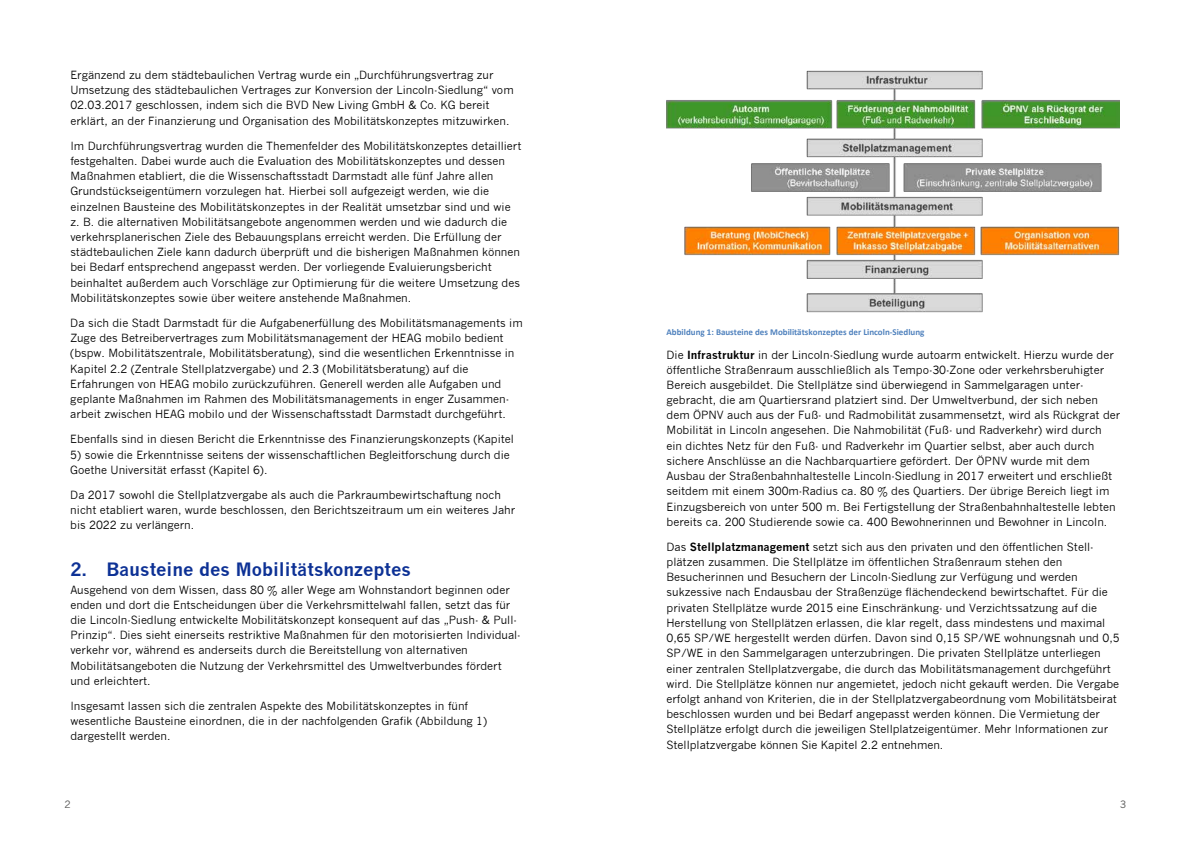
<style>
.page{position:relative;width:1191px;height:842px;background:#fff}
.page>*{position:absolute;margin:0;border:0;box-sizing:border-box;transform-origin:0 0}
.t1{font:700 18px "News Gothic";color:#0d3195}
.t2{font:11px/15.2px "News Gothic";color:#000}
.t3{font:10px "News Gothic MT Std";color:#575756}
.t4{font:700 9px "Calibri";letter-spacing:-.005em;color:#4f81bd}
.s1{font-weight:700}
</style>
<div class="page">
<img style="left:666px;top:70px;width:453px;height:243px">
<p class="t2" style="left:70px;top:67px;width:445px">Ergänzend zu dem städtebaulichen Vertrag wurde ein „Durchführungsvertrag zur Umsetzung des städtebaulichen Vertrages zur Konversion der Lincoln-Siedlung“ vom 02.03.2017 geschlossen, indem sich die BVD New Living GmbH &amp; Co. KG bereit erklärt, an der Finanzierung und Organisation des Mobilitätskonzeptes mitzuwirken.</p>
<p class="t2" style="left:70px;top:138px;width:452px">Im Durchführungsvertrag wurden die Themenfelder des Mobilitätskonzeptes detailliert festgehalten. Dabei wurde auch die Evaluation des Mobilitätskonzeptes und dessen Maßnahmen etabliert, die die Wissenschaftsstadt Darmstadt alle fünf Jahre allen Grundstückseigentümern vorzulegen hat. Hierbei soll aufgezeigt werden, wie die einzelnen Bausteine des Mobilitätskonzeptes in der Realität umsetzbar sind und wie z. B. die alternativen Mobilitätsangebote angenommen werden und wie dadurch die verkehrsplanerischen Ziele des Bebauungsplans erreicht werden. Die Erfüllung der städtebaulichen Ziele kann dadurch überprüft und die bisherigen Maßnahmen können bei Bedarf entsprechend angepasst werden. Der vorliegende Evaluierungsbericht beinhaltet außerdem auch Vorschläge zur Optimierung für die weitere Umsetzung des Mobilitätskonzeptes sowie über weitere anstehende Maßnahmen.</p>
<p class="t2" style="left:70px;top:315px;width:454px">Da sich die Stadt Darmstadt für die Aufgabenerfüllung des Mobilitätsmanagements im Zuge des Betreibervertrages zum Mobilitätsmanagement der HEAG mobilo bedient (bspw. Mobilitätszentrale, Mobilitätsberatung), sind die wesentlichen Erkenntnisse in Kapitel 2.2 (Zentrale Stellplatzvergabe) und 2.3 (Mobilitätsberatung) auf die Erfahrungen von HEAG mobilo zurückzuführen. Generell werden alle Aufgaben und geplante Maßnahmen im Rahmen des Mobilitätsmanagements in enger Zusammen&shy;arbeit zwischen HEAG mobilo und der Wissenschaftsstadt Darmstadt durchgeführt.</p>
<p class="t2" style="left:70px;top:432px;width:445px">Ebenfalls sind in diesen Bericht die Erkenntnisse des Finanzierungskonzepts (Kapitel</p>
<p class="t2" style="left:70px;top:447px;width:441px">5) sowie die Erkenntnisse seitens der wissenschaftlichen Begleitforschung durch die<br>Goethe Universität erfasst (Kapitel 6).</p>
<p class="t2" style="left:70px;top:487px;width:446px">Da 2017 sowohl die Stellplatzvergabe als auch die Parkraumbewirtschaftung noch nicht etabliert waren, wurde beschlossen, den Berichtszeitraum um ein weiteres Jahr bis 2022 zu verlängern.</p>
<h1 class="t1" style="left:70px;top:558px;width:342px">2. Bausteine des Mobilitätskonzeptes</h1>
<p class="t2" style="left:70px;top:582px;width:452px">Ausgehend von dem Wissen, dass 80 % aller Wege am Wohnstandort beginnen oder enden und dort die Entscheidungen über die Verkehrsmittelwahl fallen, setzt das für die Lincoln-Siedlung entwickelte Mobilitätskonzept konsequent auf das „Push- &amp; Pull-Prinzip“. Dies sieht einerseits restriktive Maßnahmen für den motorisierten Individual&shy;verkehr vor, während es anderseits durch die Bereitstellung von alternativen Mobilitätsangeboten die Nutzung der Verkehrsmittel des Umweltverbundes fördert und erleichtert.</p>
<p class="t2" style="left:70px;top:698px;width:418px">Insgesamt lassen sich die zentralen Aspekte des Mobilitätskonzeptes in fünf wesentliche Bausteine einordnen, die in der nachfolgenden Grafik (Abbildung 1) dargestellt werden.</p>
<p class="t4" style="left:666px;top:326px;width:259px">Abbildung 1: Bausteine des Mobilitätskonzeptes der Lincoln-Siedlung</p>
<p class="t2" style="left:666px;top:347px;width:455px">Die <span class="s1">Infrastruktur</span> in der Lincoln-Siedlung wurde autoarm entwickelt. Hierzu wurde der öffentliche Straßenraum ausschließlich als Tempo-30-Zone oder verkehrsberuhigter Bereich ausgebildet. Die Stellplätze sind überwiegend in Sammelgaragen unter&shy;gebracht, die am Quartiersrand platziert sind. Der Umweltverbund, der sich neben dem ÖPNV auch aus der Fuß- und Radmobilität zusammensetzt, wird als Rückgrat der Mobilität in Lincoln angesehen. Die Nahmobilität (Fuß- und Radverkehr) wird durch<br>ein dichtes Netz für den Fuß- und Radverkehr im Quartier selbst, aber auch durch sichere Anschlüsse an die Nachbarquartiere gefördert. Der ÖPNV wurde mit dem Ausbau der Straßenbahnhaltestelle Lincoln-Siedlung in 2017 erweitert und erschließt seitdem mit einem 300m-Radius ca. 80 % des Quartiers. Der übrige Bereich liegt im Einzugsbereich von unter 500 m. Bei Fertigstellung der Straßenbahnhaltestelle lebten bereits ca. 200 Studierende sowie ca. 400 Bewohnerinnen und Bewohner in Lincoln.</p>
<p class="t2" style="left:666px;top:539px;width:455px">Das <span class="s1">Stellplatzmanagement</span> setzt sich aus den privaten und den öffentlichen Stell&shy;plätzen zusammen. Die Stellplätze im öffentlichen Straßenraum stehen den Besucherinnen und Besuchern der Lincoln-Siedlung zur Verfügung und werden sukzessive nach Endausbau der Straßenzüge flächendeckend bewirtschaftet. Für die privaten Stellplätze wurde 2015 eine Einschränkung- und Verzichtssatzung auf die Herstellung von Stellplätzen erlassen, die klar regelt, dass mindestens und maximal 0,65 SP/WE hergestellt werden dürfen. Davon sind 0,15 SP/WE wohnungsnah und 0,5<br>SP/WE in den Sammelgaragen unterzubringen. Die privaten Stellplätze unterliegen einer zentralen Stellplatzvergabe, die durch das Mobilitätsmanagement durchgeführt wird. Die Stellplätze können nur angemietet, jedoch nicht gekauft werden. Die Vergabe erfolgt anhand von Kriterien, die in der Stellplatzvergabeordnung vom Mobilitätsbeirat beschlossen wurden und bei Bedarf angepasst werden können. Die Vermietung der Stellplätze erfolgt durch die jeweiligen Stellplatzeigentümer. Mehr Informationen zur Stellplatzvergabe können Sie Kapitel 2.2 entnehmen.</p>
<p class="t3" style="left:65px;top:799px;width:8px">2</p>
<p class="t3" style="left:1120px;top:799px;width:8px">3</p>
</div>
